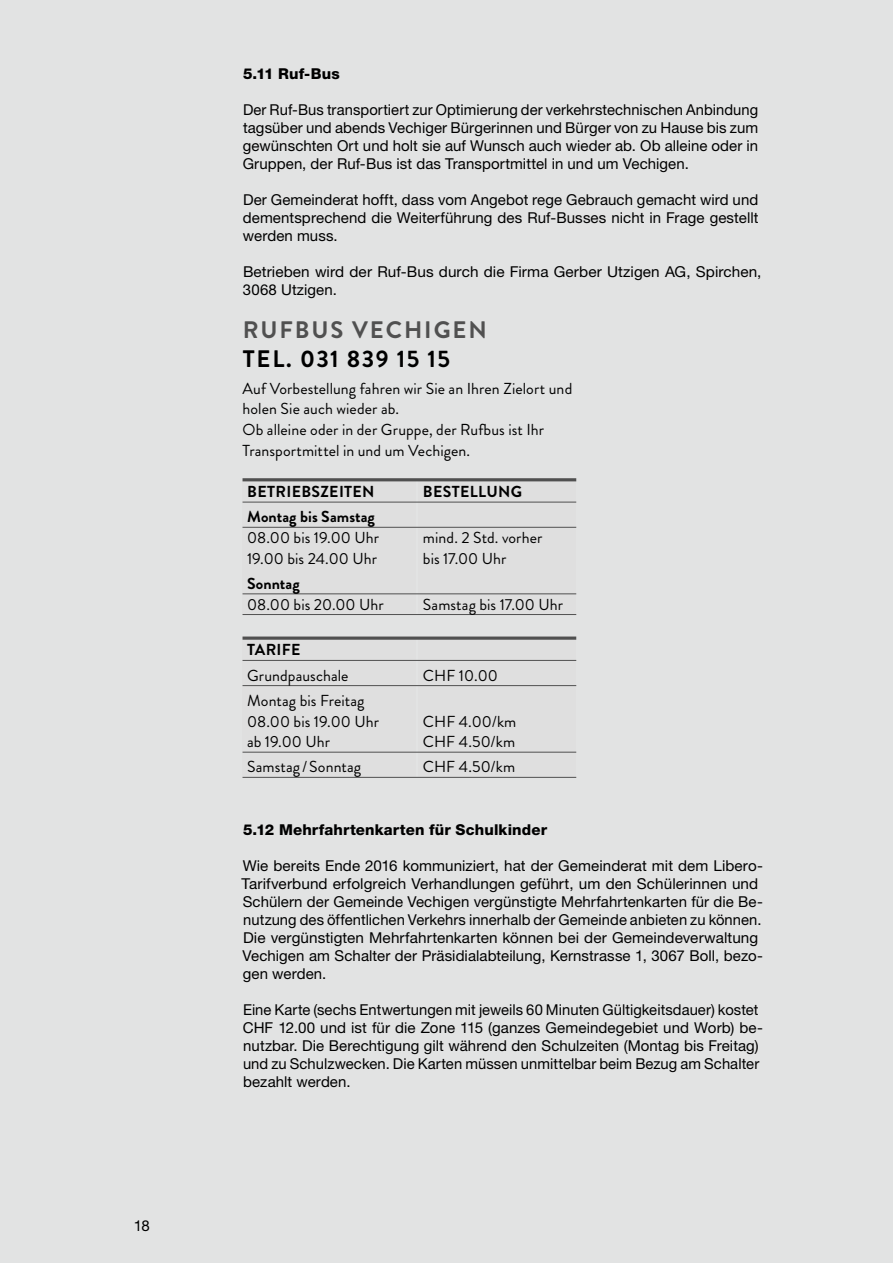
<style>
.page{position:relative;width:893px;height:1263px;background:#e2e3e3}
.page>*{position:absolute;margin:0;border:0;box-sizing:border-box;transform-origin:0 0}
.t1{font:700 23.85px "Brandon Grotesque";letter-spacing:.08em;color:#505050}
.t2{font:700 23.85px "Brandon Grotesque";letter-spacing:.06em;color:#000}
.t3{font:15.9px/20.7px "Brandon Grotesque";letter-spacing:.005em;color:#000}
.t4{font:700 15.9px "Brandon Grotesque";letter-spacing:.015em;color:#000}
.t5{font:15px/18px "Helvetica Neue LT Std";letter-spacing:.005em;color:#000}
.t6{font:800 15px "Helvetica Neue LT Std";letter-spacing:.01em;color:#000}
</style>
<div class="page">
<div style="left:243px;top:480px;width:173px;height:134px;background:#dfdfdf"></div>
<div style="left:418px;top:480px;width:158px;height:134px;background:#dfdfdf"></div>
<div style="left:243px;top:638px;width:173px;height:140px;background:#dfdfdf"></div>
<div style="left:418px;top:638px;width:158px;height:140px;background:#dfdfdf"></div>
<hr style="left:243px;top:478px;width:333px;height:3px;background:#505050">
<hr style="left:243px;top:502px;width:333px;height:1px;background:#505050">
<hr style="left:243px;top:527px;width:333px;height:1px;background:#505050">
<hr style="left:243px;top:593px;width:333px;height:1px;background:#505050">
<hr style="left:243px;top:614px;width:333px;height:1px;background:#505050">
<svg style="left:243px;top:636px;width:333px;height:4px"></svg>
<hr style="left:243px;top:660px;width:333px;height:1px;background:#505050">
<hr style="left:243px;top:685px;width:333px;height:1px;background:#505050">
<hr style="left:243px;top:752px;width:333px;height:1px;background:#505050">
<hr style="left:243px;top:777px;width:333px;height:1px;background:#505050">
<p class="t6" style="left:243px;top:64px;width:98px">5.11 Ruf-Bus</p>
<p class="t5" style="left:243px;top:100px;width:517px;text-align:justify">Der Ruf-Bus transportiert zur Optimierung der verkehrstechnischen Anbindung tagsüber und abends Vechiger Bürgerinnen und Bürger von zu Hause bis zum gewünschten Ort und holt sie auf Wunsch auch wieder ab. Ob alleine oder in Gruppen, der Ruf-Bus ist das Transportmittel in und um Vechigen.</p>
<p class="t5" style="left:243px;top:190px;width:517px;text-align:justify">Der Gemeinderat hofft, dass vom Angebot rege Gebrauch gemacht wird und dementsprechend die Weiterführung des Ruf-Busses nicht in Frage gestellt werden muss.</p>
<p class="t5" style="left:243px;top:262px;width:520px">Betrieben wird der Ruf-Bus durch die Firma Gerber Utzigen AG, Spirchen,<br>3068 Utzigen.</p>
<h1 class="t1" style="left:243px;top:313px;width:246px">RUFBUS VECHIGEN</h1>
<h1 class="t2" style="left:243px;top:342px;width:209px">TEL. 031 839 15 15</h1>
<p class="t3" style="left:243px;top:378px;width:331px">Auf Vorbestellung fahren wir Sie an Ihren Zielort und holen Sie auch wieder ab.<br>Ob alleine oder in der Gruppe, der Rufbus ist Ihr Transportmittel in und um Vechigen.</p>
<p class="t4" style="left:247px;top:481px;width:129px">BETRIEBSZEITEN</p>
<p class="t4" style="left:423px;top:481px;width:101px">BESTELLUNG</p>
<p class="t4" style="left:247px;top:506px;width:129px">Montag bis Samstag</p>
<p class="t3" style="left:247px;top:527px;width:134px">08.00 bis 19.00 Uhr</p>
<p class="t3" style="left:423px;top:527px;width:121px">mind. 2 Std. vorher</p>
<p class="t3" style="left:247px;top:548px;width:132px">19.00 bis 24.00 Uhr</p>
<p class="t3" style="left:423px;top:548px;width:85px">bis 17.00 Uhr</p>
<p class="t4" style="left:247px;top:572px;width:54px">Sonntag</p>
<p class="t3" style="left:247px;top:594px;width:138px">08.00 bis 20.00 Uhr</p>
<p class="t3" style="left:423px;top:594px;width:142px">Samstag bis 17.00 Uhr</p>
<p class="t4" style="left:247px;top:639px;width:55px">TARIFE</p>
<p class="t3" style="left:247px;top:665px;width:103px">Grundpauschale</p>
<p class="t3" style="left:423px;top:665px;width:76px">CHF 10.00</p>
<p class="t3" style="left:247px;top:690px;width:134px">Montag bis Freitag<br>08.00 bis 19.00 Uhr</p>
<p class="t3" style="left:423px;top:711px;width:95px">CHF 4.00/km</p>
<p class="t3" style="left:247px;top:732px;width:85px">ab 19.00 Uhr</p>
<p class="t3" style="left:423px;top:732px;width:94px">CHF 4.50/km</p>
<p class="t3" style="left:247px;top:757px;width:116px">Samstag /Sonntag</p>
<p class="t3" style="left:423px;top:757px;width:94px">CHF 4.50/km</p>
<p class="t6" style="left:148px;top:820px;width:401px"><sub>Durchgeführt</sub> <sub>durch:</sub> 5.12 Mehrfahrtenkarten für Schulkinder</p>
<p class="t5" style="left:241px;top:856px;width:523px">Wie bereits Ende 2016 kommuniziert, hat der Gemeinderat mit dem Libero-Tarifverbund erfolgreich Verhandlungen geführt, um den Schülerinnen und Schülern der Gemeinde Vechigen vergünstigte Mehrfahrtenkarten für die Be&shy;nutzung des öffentlichen Verkehrs innerhalb der Gemeinde anbieten zu können.<br>Die vergünstigten Mehrfahrtenkarten können bei der Gemeindeverwaltung Vechigen am Schalter der Präsidialabteilung, Kernstrasse 1, 3067 Boll, bezo&shy;gen werden.</p>
<p class="t5" style="left:243px;top:1000px;width:522px">Eine Karte (sechs Entwertungen mit jeweils 60 Minuten Gültigkeitsdauer) kostet CHF 12.00 und ist für die Zone 115 (ganzes Gemeindegebiet und Worb) be&shy;nutzbar. Die Berechtigung gilt während den Schulzeiten (Montag bis Freitag) und zu Schulzwecken. Die Karten müssen unmittelbar beim Bezug am Schalter bezahlt werden.</p>
<p class="t5" style="left:134px;top:1216px;width:17px">18</p>
</div>
